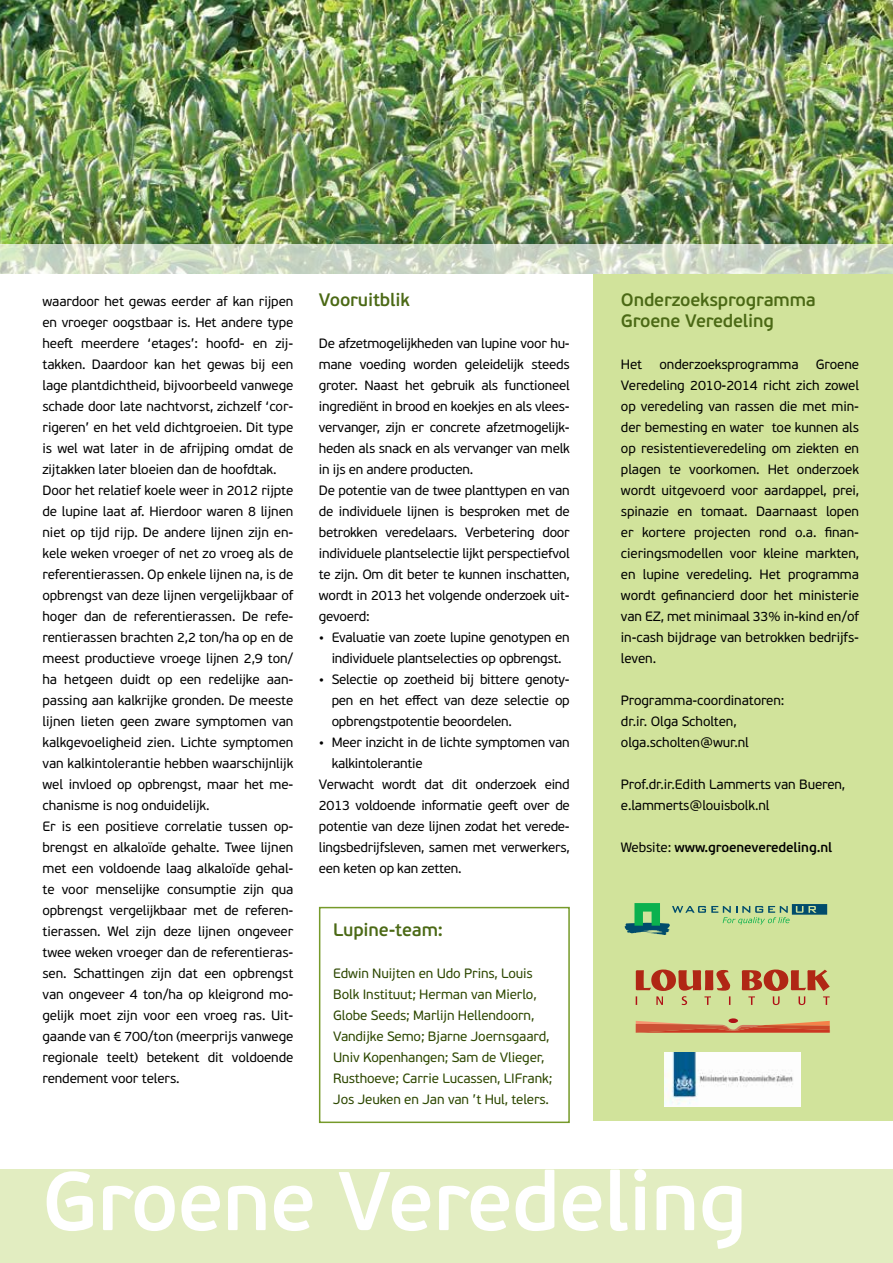
<style>
.page{position:relative;width:893px;height:1263px;background:#fff}
.page>*{position:absolute;margin:0;border:0;box-sizing:border-box;transform-origin:0 0}
.t1{font:600 82.95px "PF Beau Sans Pro";letter-spacing:-.01em;color:#fff}
.t2{font:600 18px/21px "PF Beau Sans Pro";letter-spacing:-.01em;color:#4b6915}
.t3{font:13.5px/21px "PF Beau Sans Pro";letter-spacing:-.01em;color:#000}
.t4{font:13.5px/21px "PF Beau Sans Pro";letter-spacing:-.01em;color:#2d4700}
.t5{font:600 13.5px "PF Beau Sans Pro";letter-spacing:-.01em;color:#000}
.s1{font-weight:400}
</style>
<div class="page">
<div style="left:594px;top:274px;width:299px;height:847px;background:#d1e39b"></div>
<img style="left:0;top:0;width:893px;height:244px">
<svg style="left:624px;top:903px;width:203px;height:32px"></svg>
<svg style="left:636px;top:1021px;width:194px;height:12px"></svg>
<div style="left:728px;top:1018px;width:10px;height:5px;background:#af1116;border-radius:50%"></div>
<svg style="left:636px;top:969px;width:94px;height:36px"></svg>
<svg style="left:742px;top:969px;width:88px;height:36px"></svg>
<img style="left:665px;top:1053px;width:136px;height:53px">
<svg style="left:0;top:244px;width:893px;height:30px"></svg>
<div style="left:319px;top:907px;width:251px;height:216px;border:2px solid #769a2a"></div>
<div style="left:0;top:1169px;width:893px;height:94px;background:#e2edc1"></div>
<p class="t3" style="left:43px;top:291px;width:252px">waardoor het gewas eerder af kan rijpen en vroeger oogstbaar is. Het andere type heeft meerdere ‘etages’: hoofd- en zij&shy;takken. Daardoor kan het gewas bij een lage plantdichtheid, bijvoorbeeld vanwege schade door late nachtvorst, zichzelf ‘cor&shy;rigeren’ en het veld dichtgroeien. Dit type is wel wat later in de afrijping omdat de zijtakken later bloeien dan de hoofdtak.<br>Door het relatief koele weer in 2012 rijpte de lupine laat af. Hierdoor waren 8 lijnen niet op tijd rijp. De andere lijnen zijn en&shy;kele weken vroeger of net zo vroeg als de referentierassen. Op enkele lijnen na, is de opbrengst van deze lijnen vergelijkbaar of hoger dan de referentierassen. De refe&shy;rentierassen brachten 2,2 ton/ha op en de meest productieve vroege lijnen 2,9 ton/ ha hetgeen duidt op een redelijke aan&shy;passing aan kalkrijke gronden. De meeste lijnen lieten geen zware symptomen van kalkgevoeligheid zien. Lichte symptomen van kalkintolerantie hebben waarschijnlijk wel invloed op opbrengst, maar het me&shy;chanisme is nog onduidelijk.<br>Er is een positieve correlatie tussen op&shy;brengst en alkaloïde gehalte. Twee lijnen met een voldoende laag alkaloïde gehal&shy;te voor menselijke consumptie zijn qua opbrengst vergelijkbaar met de referen&shy;tierassen. Wel zijn deze lijnen ongeveer twee weken vroeger dan de referentieras&shy;sen. Schattingen zijn dat een opbrengst van ongeveer 4 ton/ha op kleigrond mo&shy;gelijk moet zijn voor een vroeg ras. Uit&shy;gaande van € 700/ton (meerprijs vanwege regionale teelt) betekent dit voldoende rendement voor telers.</p>
<h2 class="t2" style="left:319px;top:290px;width:92px">Vooruitblik</h2>
<p class="t3" style="left:319px;top:333px;width:252px">De afzetmogelijkheden van lupine voor hu&shy;mane voeding worden geleidelijk steeds groter. Naast het gebruik als functioneel ingrediënt in brood en koekjes en als vlees&shy;vervanger, zijn er concrete afzetmogelijk&shy;heden als snack en als vervanger van melk in ijs en andere producten.<br>De potentie van de twee planttypen en van de individuele lijnen is besproken met de betrokken veredelaars. Verbetering door individuele plantselectie lijkt perspectiefvol te zijn. Om dit beter te kunnen inschatten, wordt in 2013 het volgende onderzoek uit&shy;gevoerd:</p>
<p class="t3" style="left:319px;top:627px;width:252px;text-align:center">• Evaluatie van zoete lupine genotypen en individuele plantselecties op opbrengst.</p>
<p class="t3" style="left:332px;top:669px;width:240px;text-align:justify;text-indent:-13px">• Selectie op zoetheid bij bittere genoty&shy;pen en het effect van deze selectie op opbrengstpotentie beoordelen.</p>
<p class="t3" style="left:319px;top:732px;width:252px">• Meer inzicht in de lichte symptomen van</p>
<p class="t3" style="left:332px;top:753px;width:92px">kalkintolerantie</p>
<p class="t3" style="left:319px;top:774px;width:252px">Verwacht wordt dat dit onderzoek eind</p>
<p class="t3" style="left:319px;top:795px;width:252px">2013 voldoende informatie geeft over de</p>
<p class="t3" style="left:319px;top:816px;width:252px">potentie van deze lijnen zodat het verede-</p>
<p class="t3" style="left:319px;top:837px;width:252px">lingsbedrijfsleven, samen met verwerkers,</p>
<p class="t3" style="left:319px;top:858px;width:144px">een keten op kan zetten.</p>
<h2 class="t2" style="left:333px;top:920px;width:111px">Lupine-team:</h2>
<p class="t4" style="left:333px;top:963px;width:221px">Edwin Nuijten en Udo Prins, Louis Bolk Instituut; Herman van Mierlo, Globe Seeds; Marlijn Hellendoorn, Vandijke Semo; Bjarne Joernsgaard, Univ Kopenhangen; Sam de Vlieger, Rusthoeve; Carrie Lucassen, LIFrank; Jos Jeuken en Jan van ’t Hul, telers.</p>
<h2 class="t2" style="left:621px;top:290px;width:197px">Onderzoeksprogramma<br>Groene Veredeling</h2>
<p class="t3" style="left:621px;top:354px;width:23px">Het</p>
<p class="t3" style="left:659px;top:354px;width:141px">onderzoeksprogramma</p>
<p class="t3" style="left:621px;top:354px;width:240px;text-align:justify;text-indent:195px">Groene Veredeling 2010-2014 richt zich zowel op veredeling van rassen die met min&shy;der bemesting en water toe kunnen als op resistentieveredeling om ziekten en plagen te voorkomen. Het onderzoek wordt uitgevoerd voor aardappel, prei, spinazie en tomaat. Daarnaast lopen er kortere projecten rond o.a. finan&shy;cieringsmodellen voor kleine markten, en lupine veredeling. Het programma wordt gefinancierd door het ministerie van EZ, met minimaal 33% in-kind en/of in-cash bijdrage van betrokken bedrijfs&shy;leven.</p>
<p class="t3" style="left:621px;top:690px;width:165px">Programma-coordinatoren: dr.ir. Olga Scholten, olga.scholten@wur.nl</p>
<p class="t3" style="left:621px;top:774px;width:226px">Prof.dr.ir.Edith Lammerts van Bueren, e.lammerts@louisbolk.nl</p>
<p class="t5" style="left:621px;top:839px;width:213px"><span class="s1">Website:</span> www.groeneveredeling.nl</p>
<h1 class="t1" style="left:42px;top:1152px;width:706px">Groene Veredeling</h1>
</div>
